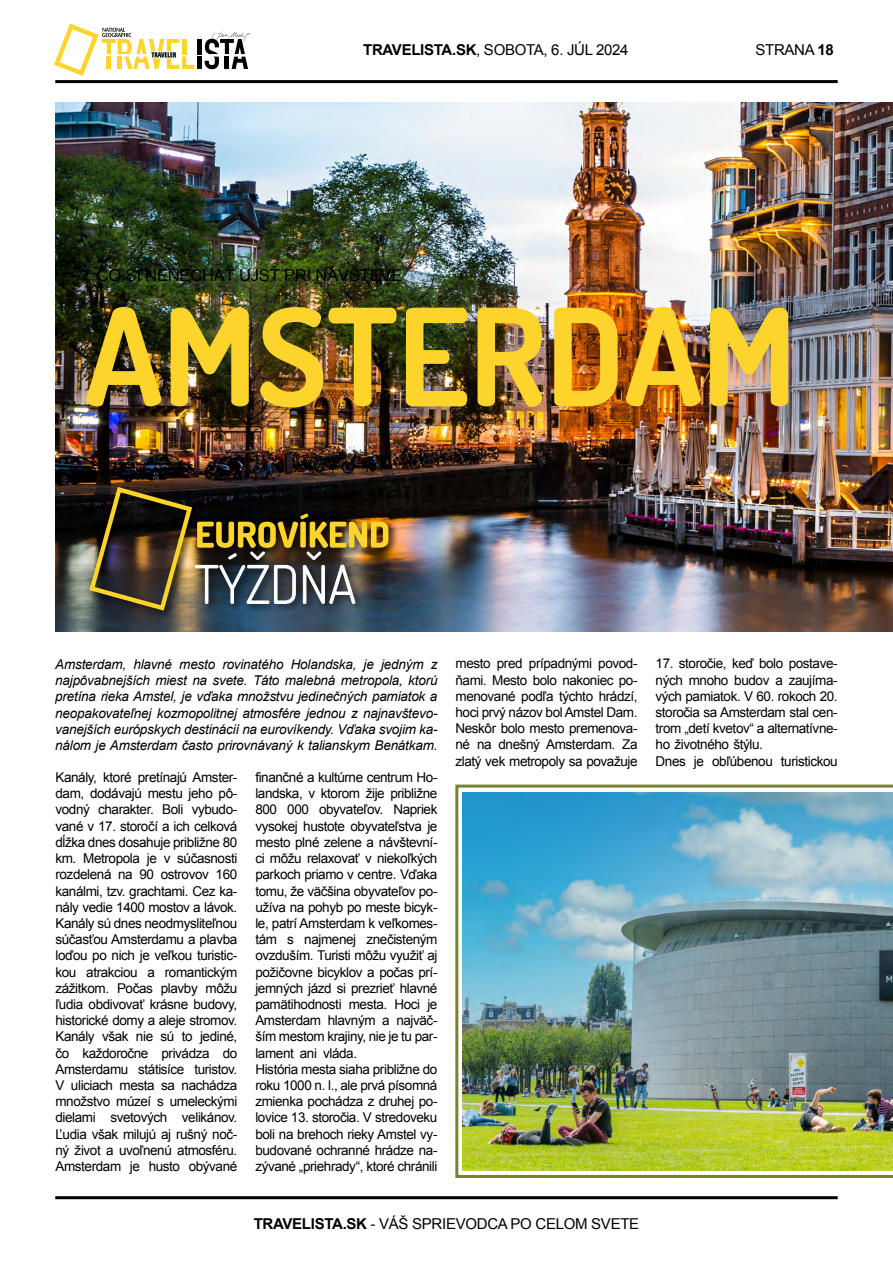
<style>
.page{position:relative;width:893px;height:1263px;background:#fff}
.page>*{position:absolute;margin:0;border:0;box-sizing:border-box;transform-origin:0 0}
.NADPIS{font:700 135px "Dosis";color:#fcd42c}
.t1{font:16.5px "Arial";letter-spacing:-.01em;color:#000}
.t2{font:15px "Arial";letter-spacing:-.02em;color:#000}
.t3{font:13.5px/16.2px "Arial";letter-spacing:-.03em;color:#000;text-align:justify}
.t4{font:italic 13.5px/16.2px "Arial";letter-spacing:-.015em;color:#000;text-align:justify}
.s1{font-weight:700}
</style>
<div class="page">
<img style="left:55px;top:102px;width:838px;height:529px">
<div style="left:86px;top:483px;width:312px;height:137px;background:#000;opacity:.75"></div>
<img style="left:89px;top:487px;width:299px;height:124px">
<svg style="left:455px;top:784px;width:438px;height:394px"></svg>
<img style="left:463px;top:792px;width:430px;height:378px">
<hr style="left:197px;top:39px;width:4px;height:15px;background:#000">
<hr style="left:197px;top:57px;width:4px;height:12px;background:#000">
<svg style="left:54px;top:24px;width:140px;height:52px"></svg>
<svg style="left:205px;top:31px;width:45px;height:38px"></svg>
<hr style="left:55px;top:80px;width:783px;height:3px;background:#000">
<hr style="left:55px;top:1196px;width:783px;height:3px;background:#000">
<p class="t2" style="left:363px;top:40px;width:267px"><span class="s1">TRAVELISTA.SK</span>, SOBOTA, 6. JÚL 2024</p>
<p class="t2" style="left:755px;top:40px;width:80px">STRANA <span class="s1">18</span></p>
<p class="t1" style="left:97px;top:264px;width:307px">ČO SI NENECHAŤ UJSŤ PRI NÁVŠTEVE</p>
<p class="NADPIS" style="left:85px;top:257px;width:713px">AMSTERDAM</p>
<p class="t4" style="left:55px;top:656px;width:384px">Amsterdam, hlavné mesto rovinatého Holandska, je jedným z najpôvabnejších miest na svete. Táto malebná metropola, ktorú pretína rieka Amstel, je vďaka množstvu jedinečných pamiatok a neopakovateľnej kozmopolitnej atmosfére jednou z najnavštevo&shy;vanejších európskych destinácií na eurovíkendy. Vďaka svojim ka&shy;nálom je Amsterdam často prirovnávaný k talianskym Benátkam.</p>
<p class="t3" style="left:55px;top:769px;width:183px">Kanály, ktoré pretínajú Amster&shy;dam, dodávajú mestu jeho pô&shy;vodný charakter. Boli vybudo&shy;vané v 17. storočí a ich celková dĺžka dnes dosahuje približne 80 km. Metropola je v súčasnosti rozdelená na 90 ostrovov 160 kanálmi, tzv. grachtami. Cez ka&shy;nály vedie 1400 mostov a lávok.<br>Kanály sú dnes neodmysliteľnou súčasťou Amsterdamu a plavba loďou po nich je veľkou turistic&shy;kou atrakciou a romantickým zážitkom. Počas plavby môžu ľudia obdivovať krásne budovy, historické domy a aleje stromov.</p>
<p class="t3" style="left:55px;top:1028px;width:183px">Kanály však nie sú to jediné, čo každoročne privádza do Amsterdamu státisíce turistov.<br>V uliciach mesta sa nachádza množstvo múzeí s umeleckými dielami svetových velikánov.<br>Ľudia však milujú aj rušný noč&shy;ný život a uvoľnenú atmosféru.<br>Amsterdam je husto obývané</p>
<p class="t3" style="left:255px;top:769px;width:184px">finančné a kultúrne centrum Ho&shy;landska, v ktorom žije približne 800 000 obyvateľov. Napriek vysokej hustote obyvateľstva je mesto plné zelene a návštevní&shy;ci môžu relaxovať v niekoľkých parkoch priamo v centre. Vďaka tomu, že väčšina obyvateľov po&shy;užíva na pohyb po meste bicyk&shy;le, patrí Amsterdam k veľkomes&shy;tám s najmenej znečisteným ovzduším. Turisti môžu využiť aj požičovne bicyklov a počas prí&shy;jemných jázd si prezrieť hlavné pamätihodnosti mesta. Hoci je Amsterdam hlavným a najväč&shy;ším mestom krajiny, nie je tu par&shy;lament ani vláda.</p>
<p class="t3" style="left:255px;top:1061px;width:184px">História mesta siaha približne do roku 1000 n. l., ale prvá písomná zmienka pochádza z druhej po&shy;lovice 13. storočia. V stredoveku boli na brehoch rieky Amstel vy&shy;budované ochranné hrádze na&shy;zývané „priehrady“, ktoré chránili</p>
<p class="t3" style="left:455px;top:656px;width:184px">mesto pred prípadnými povod&shy;ňami. Mesto bolo nakoniec po&shy;menované podľa týchto hrádzí, hoci prvý názov bol Amstel Dam.<br>Neskôr bolo mesto premenova&shy;né na dnešný Amsterdam. Za zlatý vek metropoly sa považuje</p>
<p class="t3" style="left:656px;top:656px;width:184px">17. storočie, keď bolo postave&shy;ných mnoho budov a zaujíma&shy;vých pamiatok. V 60. rokoch 20. storočia sa Amsterdam stal cen&shy;trom „detí kvetov“ a alternatívne&shy;ho životného štýlu.</p>
<p class="t3" style="left:656px;top:753px;width:184px">Dnes je obľúbenou turistickou</p>
<p class="t2" style="left:254px;top:1214px;width:387px"><span class="s1">TRAVELISTA.SK</span> - VÁŠ SPRIEVODCA PO CELOM SVETE</p>
</div>
